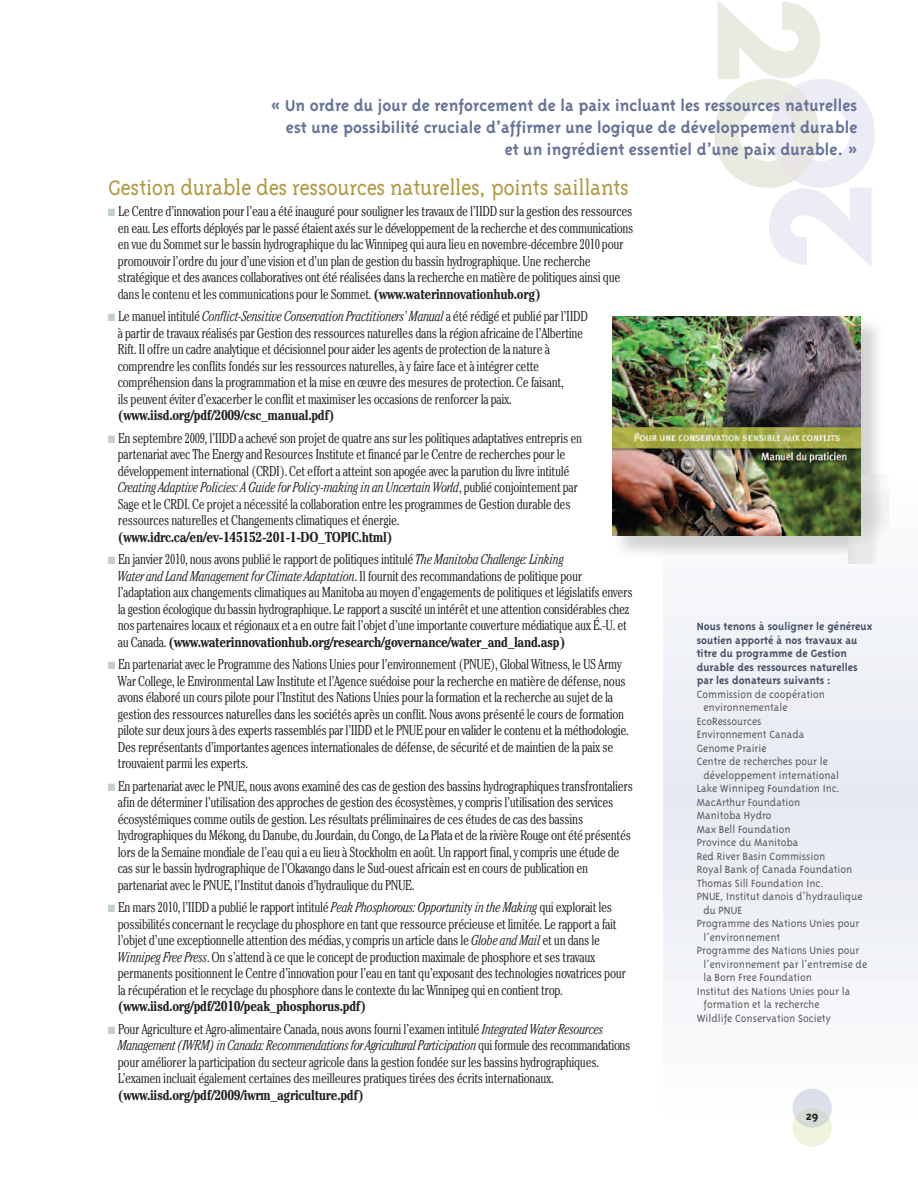
<style>
.page{position:relative;width:918px;height:1188px;background:#fff}
.page>*{position:absolute;margin:0;border:0;box-sizing:border-box;transform-origin:0 0}
.t1{font:300 24px "Triplex Serif";letter-spacing:-.015em;color:#b0973f}
.t2{font:700 18px/21.6px "Triplex";letter-spacing:.005em;color:#687399;text-align:right}
.t3{font:300 condensed 14.25px/16.5px "Cheltenham";letter-spacing:-.025em;color:#231f20;scale:.96 1}
.t4{font:700 condensed 14.25px "Cheltenham";letter-spacing:-.025em;color:#231f20;scale:.96 1}
.t5{font:700 13.5px "Triplex";color:#231f20}
.t6{font:300 12px "Triplex";color:#57585a}
.t7{font:700 12px/13.5px "Triplex";color:#475267}
.s1{color:#c5ced1}
.s2{font-weight:700}
.s3{font-style:italic}
</style>
<div class="page">
<svg style="left:714px;top:0;width:161px;height:266px"></svg>
<img style="left:793px;top:1089px;width:39px;height:29px">
<svg style="left:793px;top:1118px;width:39px;height:29px"></svg>
<img style="left:795px;top:1108px;width:34px;height:11px">
<img style="left:612px;top:316px;width:276px;height:247px">
<img style="left:613px;top:316px;width:247px;height:219px">
<p class="t2" style="left:271px;top:94px;width:588px">« Un ordre du jour de renforcement de la paix incluant les ressources naturelles est une possibilité cruciale d’affirmer une logique de développement durable et un ingrédient essentiel d’une paix durable. »</p>
<h1 class="t1" style="left:108px;top:173px;width:523px">Gestion durable des ressources naturelles, points saillants</h1>
<p class="t3" style="left:118px;top:204px;width:538px;text-indent:-10px"><span class="s1">■</span> Le Centre d’innovation pour l’eau a été inauguré pour souligner les travaux de l’IIDD sur la gestion des ressources en eau. Les efforts déployés par le passé étaient axés sur le développement de la recherche et des communications en vue du Sommet sur le bassin hydrographique du lac Winnipeg qui aura lieu en novembre-décembre 2010 pour promouvoir l’ordre du jour d’une vision et d’un plan de gestion du bassin hydrographique. Une recherche stratégique et des avances collaboratives ont été réalisées dans la recherche en matière de politiques ainsi que dans le contenu et les communications pour le Sommet. <span class="s2">(www.waterinnovationhub.org)</span></p>
<p class="t3" style="left:118px;top:309px;width:491px;text-indent:-10px"><span class="s1">■</span> Le manuel intitulé <span class="s3">Conflict-Sensitive Conservation Practitioners’ Manual</span> a été rédigé et publié par l’IIDD à partir de travaux réalisés par Gestion des ressources naturelles dans la région africaine de l’Albertine Rift. Il offre un cadre analytique et décisionnel pour aider les agents de protection de la nature à comprendre les conflits fondés sur les ressources naturelles, à y faire face et à intégrer cette compréhension dans la programmation et la mise en œuvre des mesures de protection. Ce faisant,<br>ils peuvent éviter d’exacerber le conflit et maximiser les occasions de renforcer la paix.</p>
<p class="t4" style="left:118px;top:410px;width:227px">(www.iisd.org/pdf/2009/csc_manual.pdf)</p>
<p class="t3" style="left:118px;top:431px;width:485px;text-indent:-10px"><span class="s1">■</span> En septembre 2009, l’IIDD a achevé son projet de quatre ans sur les politiques adaptatives entrepris en partenariat avec The Energy and Resources Institute et financé par le Centre de recherches pour le développement international (CRDI). Cet effort a atteint son apogée avec la parution du livre intitulé <span class="s3">Creating Adaptive Policies: A Guide for Policy-making in an Uncertain World</span>, publié conjointement par Sage et le CRDI. Ce projet a nécessité la collaboration entre les programmes de Gestion durable des ressources naturelles et Changements climatiques et énergie.</p>
<p class="t4" style="left:118px;top:532px;width:288px">(www.idrc.ca/en/ev-145152-201-1-DO_TOPIC.html)</p>
<p class="t3" style="left:118px;top:552px;width:538px;text-indent:-10px"><span class="s1">■</span> En janvier 2010, nous avons publié le rapport de politiques intitulé <span class="s3">The Manitoba Challenge: Linking<br>Water and Land Management for Climate Adaptation</span>. Il fournit des recommandations de politique pour l’adaptation aux changements climatiques au Manitoba au moyen d’engagements de politiques et législatifs envers la gestion écologique du bassin hydrographique. Le rapport a suscité un intérêt et une attention considérables chez nos partenaires locaux et régionaux et a en outre fait l’objet d’une importante couverture médiatique aux É.-U. et au Canada. <span class="s2">(www.waterinnovationhub.org/research/governance/water_and_land.asp)</span></p>
<p class="t3" style="left:118px;top:657px;width:534px;text-indent:-10px"><span class="s1">■</span> En partenariat avec le Programme des Nations Unies pour l’environnement (PNUE), Global Witness, le US Army War College, le Environmental Law Institute et l’Agence suédoise pour la recherche en matière de défense, nous avons élaboré un cours pilote pour l’Institut des Nations Unies pour la formation et la recherche au sujet de la gestion des ressources naturelles dans les sociétés après un conflit. Nous avons présenté le cours de formation pilote sur deux jours à des experts rassemblés par l’IIDD et le PNUE pour en valider le contenu et la méthodologie.<br>Des représentants d’importantes agences internationales de défense, de sécurité et de maintien de la paix se trouvaient parmi les experts.</p>
<p class="t3" style="left:118px;top:779px;width:538px;text-indent:-10px"><span class="s1">■</span> En partenariat avec le PNUE, nous avons examiné des cas de gestion des bassins hydrographiques transfrontaliers afin de déterminer l’utilisation des approches de gestion des écosystèmes, y compris l’utilisation des services écosystémiques comme outils de gestion. Les résultats préliminaires de ces études de cas des bassins hydrographiques du Mékong, du Danube, du Jourdain, du Congo, de La Plata et de la rivière Rouge ont été présentés lors de la Semaine mondiale de l’eau qui a eu lieu à Stockholm en août. Un rapport final, y compris une étude de cas sur le bassin hydrographique de l’Okavango dans le Sud-ouest africain est en cours de publication en partenariat avec le PNUE, l’Institut danois d’hydraulique du PNUE.</p>
<p class="t3" style="left:118px;top:900px;width:531px;text-indent:-10px"><span class="s1">■</span> En mars 2010, l’IIDD a publié le rapport intitulé <span class="s3">Peak Phosphorous: Opportunity in the Making</span> qui explorait les possibilités concernant le recyclage du phosphore en tant que ressource précieuse et limitée. Le rapport a fait l’objet d’une exceptionnelle attention des médias, y compris un article dans le <span class="s3">Globe and Mail</span> et un dans le <span class="s3">Winnipeg Free Press</span>. On s’attend à ce que le concept de production maximale de phosphore et ses travaux permanents positionnent le Centre d’innovation pour l’eau en tant qu’exposant des technologies novatrices pour la récupération et le recyclage du phosphore dans le contexte du lac Winnipeg qui en contient trop.</p>
<p class="t4" style="left:118px;top:1001px;width:260px">(www.iisd.org/pdf/2010/peak_phosphorus.pdf)</p>
<p class="t3" style="left:118px;top:1022px;width:536px;text-indent:-10px"><span class="s1">■</span> Pour Agriculture et Agro-alimentaire Canada, nous avons fourni l’examen intitulé <span class="s3">Integrated Water Resources Management (IWRM) in Canada: Recommendations for Agricultural Participation</span> qui formule des recommandations pour améliorer la participation du secteur agricole dans la gestion fondée sur les bassins hydrographiques.<br>L’examen incluait également certaines des meilleures pratiques tirées des écrits internationaux.</p>
<p class="t4" style="left:118px;top:1090px;width:258px">(www.iisd.org/pdf/2009/iwrm_agriculture.pdf)</p>
<p class="t7" style="left:697px;top:619px;width:177px">Nous tenons à souligner le généreux soutien apporté à nos travaux au titre du programme de Gestion durable des ressources naturelles par les donateurs suivants :</p>
<p class="t6" style="left:697px;top:686px;width:130px">Commission de coopération</p>
<p class="t6" style="left:703px;top:700px;width:86px">environnementale</p>
<p class="t6" style="left:697px;top:713px;width:66px">EcoRessources</p>
<p class="t6" style="left:697px;top:727px;width:109px">Environnement Canada</p>
<p class="t6" style="left:697px;top:740px;width:71px">Genome Prairie</p>
<p class="t6" style="left:697px;top:754px;width:133px">Centre de recherches pour le</p>
<p class="t6" style="left:703px;top:767px;width:137px">développement international</p>
<p class="t6" style="left:697px;top:781px;width:145px">Lake Winnipeg Foundation Inc.</p>
<p class="t6" style="left:697px;top:794px;width:105px">MacArthur Foundation</p>
<p class="t6" style="left:697px;top:808px;width:76px">Manitoba Hydro</p>
<p class="t6" style="left:697px;top:821px;width:95px">Max Bell Foundation</p>
<p class="t6" style="left:697px;top:835px;width:103px">Province du Manitoba</p>
<p class="t6" style="left:697px;top:848px;width:130px">Red River Basin Commission</p>
<p class="t6" style="left:697px;top:862px;width:157px">Royal Bank of Canada Foundation</p>
<p class="t6" style="left:697px;top:875px;width:129px">Thomas Sill Foundation Inc.</p>
<p class="t6" style="left:697px;top:889px;width:167px">PNUE, Institut danois d’hydraulique</p>
<p class="t6" style="left:703px;top:902px;width:40px">du PNUE</p>
<p class="t6" style="left:697px;top:916px;width:164px">Programme des Nations Unies pour</p>
<p class="t6" style="left:703px;top:929px;width:78px">l’environnement</p>
<p class="t6" style="left:697px;top:943px;width:164px">Programme des Nations Unies pour</p>
<p class="t6" style="left:703px;top:956px;width:165px">l’environnement par l’entremise de</p>
<p class="t6" style="left:703px;top:970px;width:110px">la Born Free Foundation</p>
<p class="t6" style="left:697px;top:983px;width:155px">Institut des Nations Unies pour la</p>
<p class="t6" style="left:703px;top:997px;width:118px">formation et la recherche</p>
<p class="t6" style="left:697px;top:1010px;width:136px">Wildlife Conservation Society</p>
<p class="t5" style="left:806px;top:1107px;width:14px">29</p>
</div>
